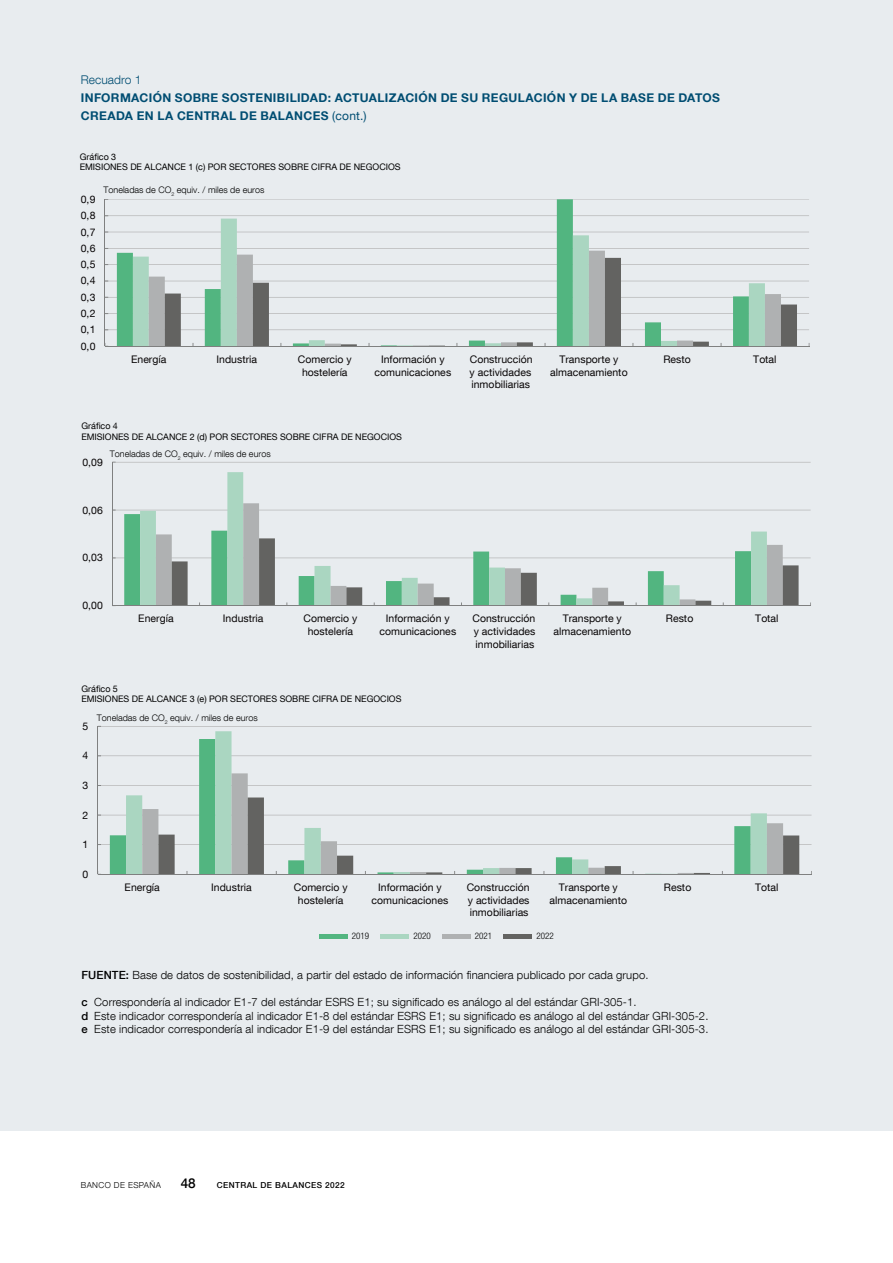
<style>
.page{position:relative;width:893px;height:1263px;background:#fff}
.page>*{position:absolute;margin:0;border:0;box-sizing:border-box;transform-origin:0 0}
.t1{font:500 13.5px "Bd E Neue Helvetica";color:#000}
.Título_recuadro_cont{font:700 12px/18px "Bd E Neue Helvetica";letter-spacing:.03em;color:#004d72}
.Numero_recuadro{font:300 12px "Bd E Neue Helvetica";letter-spacing:.005em;color:#004d72}
.t2{font:300 11.25px/13.5px "Bd E Neue Helvetica";letter-spacing:.01em;color:#000}
.t3{font:10.5px/12.6px "Bd E Neue Helvetica";color:#070405;text-align:center}
.t4{font:9px/10.8px "Bd E Neue Helvetica";color:#000}
.t5{font:300 9px "Bd E Neue Helvetica";color:#000}
.t6{font:300 condensed 9px "Bd E Neue Helvetica";color:#000}
.t7{font:500 8.25px "Bd E Neue Helvetica";letter-spacing:.05em;color:#000}
.t8{font:300 8.25px "Bd E Neue Helvetica";letter-spacing:.05em;color:#000}
.s1{font-weight:400}
.s2{font-weight:500}
</style>
<div class="page">
<div style="left:0;top:0;width:893px;height:1131px;background:#e8ecef"></div>
<hr style="left:105px;top:199px;width:704px;height:1px;background:#a6a5a5">
<hr style="left:105px;top:215px;width:704px;height:1px;background:#a6a5a5">
<hr style="left:105px;top:232px;width:704px;height:1px;background:#a6a5a5">
<hr style="left:105px;top:248px;width:704px;height:1px;background:#a6a5a5">
<hr style="left:105px;top:264px;width:704px;height:1px;background:#a6a5a5">
<hr style="left:105px;top:281px;width:704px;height:1px;background:#a6a5a5">
<hr style="left:105px;top:297px;width:704px;height:1px;background:#a6a5a5">
<hr style="left:105px;top:313px;width:704px;height:1px;background:#a6a5a5">
<hr style="left:105px;top:330px;width:704px;height:1px;background:#a6a5a5">
<svg style="left:117px;top:199px;width:632px;height:147px"></svg>
<svg style="left:133px;top:219px;width:632px;height:127px"></svg>
<svg style="left:149px;top:251px;width:616px;height:95px"></svg>
<svg style="left:165px;top:258px;width:632px;height:88px"></svg>
<hr style="left:104px;top:199px;width:1px;height:147px;background:#7f8080">
<hr style="left:105px;top:346px;width:704px;height:1px;background:#7f8080">
<hr style="left:112px;top:558px;width:699px;height:1px;background:#a6a5a5">
<hr style="left:112px;top:510px;width:699px;height:1px;background:#a6a5a5">
<hr style="left:112px;top:462px;width:699px;height:1px;background:#a6a5a5">
<svg style="left:124px;top:514px;width:16px;height:91px"></svg>
<svg style="left:140px;top:472px;width:104px;height:133px"></svg>
<svg style="left:156px;top:503px;width:627px;height:102px"></svg>
<hr style="left:112px;top:462px;width:1px;height:144px;background:#7f8080">
<hr style="left:112px;top:605px;width:699px;height:1px;background:#7f8080">
<svg style="left:172px;top:538px;width:627px;height:67px"></svg>
<hr style="left:98px;top:844px;width:713px;height:1px;background:#a6a5a5">
<hr style="left:98px;top:815px;width:713px;height:1px;background:#a6a5a5">
<hr style="left:98px;top:785px;width:713px;height:1px;background:#a6a5a5">
<hr style="left:98px;top:755px;width:713px;height:1px;background:#a6a5a5">
<hr style="left:98px;top:726px;width:713px;height:1px;background:#a6a5a5">
<svg style="left:110px;top:755px;width:16px;height:119px"></svg>
<svg style="left:126px;top:731px;width:641px;height:143px"></svg>
<svg style="left:142px;top:773px;width:641px;height:101px"></svg>
<svg style="left:158px;top:797px;width:641px;height:77px"></svg>
<hr style="left:97px;top:726px;width:1px;height:148px;background:#7f8080">
<hr style="left:98px;top:874px;width:713px;height:1px;background:#7f8080">
<hr style="left:319px;top:934px;width:28px;height:4px;background:#52b580">
<hr style="left:380px;top:934px;width:29px;height:4px;background:#aad6c1">
<hr style="left:442px;top:934px;width:29px;height:4px;background:#afb1b2">
<hr style="left:503px;top:934px;width:29px;height:4px;background:#636361">
<p class="Numero_recuadro" style="left:81px;top:72px;width:62px">Recuadro 1</p>
<h4 class="Título_recuadro_cont" style="left:81px;top:88px;width:641px">INFORMACIÓN SOBRE SOSTENIBILIDAD: ACTUALIZACIÓN DE SU REGULACIÓN Y DE LA BASE DE DATOS<br>CREADA EN LA CENTRAL DE BALANCES <span class="s1">(cont.)</span></h4>
<p class="t4" style="left:80px;top:151px;width:322px">Gráfico 3<br>EMISIONES DE ALCANCE 1 (c) POR SECTORES SOBRE CIFRA DE NEGOCIOS</p>
<p class="t3" style="left:81px;top:193px;width:16px">0,9</p>
<p class="t3" style="left:81px;top:209px;width:16px">0,8</p>
<p class="t3" style="left:81px;top:225px;width:16px">0,7</p>
<p class="t3" style="left:81px;top:241px;width:16px">0,6</p>
<p class="t3" style="left:81px;top:258px;width:16px">0,5</p>
<p class="t3" style="left:81px;top:274px;width:16px">0,4</p>
<p class="t3" style="left:81px;top:290px;width:16px">0,3</p>
<p class="t3" style="left:81px;top:307px;width:16px">0,2</p>
<p class="t3" style="left:81px;top:323px;width:16px">0,1</p>
<p class="t3" style="left:81px;top:339px;width:16px">0,0</p>
<p class="t5" style="left:103px;top:184px;width:162px">Toneladas de CO<sub>2</sub> equiv. / miles de euros</p>
<p class="t3" style="left:131px;top:353px;width:37px">Energía</p>
<p class="t3" style="left:217px;top:353px;width:42px">Industria</p>
<p class="t3" style="left:298px;top:353px;width:55px">Comercio y hostelería</p>
<p class="t3" style="left:374px;top:353px;width:78px">Información y comunicaciones</p>
<p class="t3" style="left:470px;top:353px;width:65px;text-align:left">Construcción y actividades inmobiliarias</p>
<p class="t3" style="left:550px;top:353px;width:79px">Transporte y almacenamiento</p>
<p class="t3" style="left:663px;top:353px;width:29px">Resto</p>
<p class="t3" style="left:753px;top:353px;width:25px">Total</p>
<p class="t4" style="left:81px;top:420px;width:322px">Gráfico 4<br>EMISIONES DE ALCANCE 2 (d) POR SECTORES SOBRE CIFRA DE NEGOCIOS</p>
<p class="t5" style="left:110px;top:449px;width:162px">Toneladas de CO<sub>2</sub> equiv. / miles de euros</p>
<p class="t3" style="left:82px;top:455px;width:22px">0,09</p>
<p class="t3" style="left:82px;top:503px;width:22px">0,06</p>
<p class="t3" style="left:82px;top:551px;width:22px">0,03</p>
<p class="t3" style="left:82px;top:599px;width:22px">0,00</p>
<p class="t3" style="left:138px;top:612px;width:37px">Energía</p>
<p class="t3" style="left:223px;top:612px;width:42px">Industria</p>
<p class="t3" style="left:304px;top:612px;width:55px">Comercio y hostelería</p>
<p class="t3" style="left:379px;top:612px;width:78px">Información y comunicaciones</p>
<p class="t3" style="left:472px;top:612px;width:64px;text-align:justify">Construcción y actividades inmobiliarias</p>
<p class="t3" style="left:554px;top:612px;width:79px">Transporte y almacenamiento</p>
<p class="t3" style="left:666px;top:612px;width:29px">Resto</p>
<p class="t3" style="left:755px;top:612px;width:25px">Total</p>
<p class="t4" style="left:81px;top:683px;width:322px">Gráfico 5<br>EMISIONES DE ALCANCE 3 (e) POR SECTORES SOBRE CIFRA DE NEGOCIOS</p>
<p class="t3" style="left:82px;top:719px;width:7px">5</p>
<p class="t3" style="left:82px;top:749px;width:7px">4</p>
<p class="t3" style="left:82px;top:778px;width:7px">3</p>
<p class="t3" style="left:82px;top:808px;width:7px">2</p>
<p class="t3" style="left:82px;top:838px;width:7px">1</p>
<p class="t3" style="left:82px;top:867px;width:7px">0</p>
<p class="t5" style="left:97px;top:712px;width:162px">Toneladas de CO<sub>2</sub> equiv. / miles de euros</p>
<p class="t3" style="left:125px;top:881px;width:37px">Energía</p>
<p class="t3" style="left:211px;top:881px;width:42px">Industria</p>
<p class="t3" style="left:294px;top:881px;width:55px">Comercio y hostelería</p>
<p class="t3" style="left:372px;top:881px;width:78px">Información y comunicaciones</p>
<p class="t3" style="left:467px;top:881px;width:64px;text-align:justify">Construcción y actividades inmobiliarias</p>
<p class="t3" style="left:550px;top:881px;width:79px">Transporte y almacenamiento</p>
<p class="t3" style="left:664px;top:881px;width:29px">Resto</p>
<p class="t3" style="left:755px;top:881px;width:25px">Total</p>
<p class="t6" style="left:352px;top:931px;width:19px">2019</p>
<p class="t6" style="left:413px;top:931px;width:19px">2020</p>
<p class="t6" style="left:475px;top:931px;width:19px">2021</p>
<p class="t6" style="left:536px;top:931px;width:19px">2022</p>
<p class="t2" style="left:82px;top:968px;width:568px"><span class="s2">FUENTE:</span> Base de datos de sostenibilidad, a partir del estado de información financiera publicado por cada grupo.</p>
<p class="t2" style="left:82px;top:995px;width:628px"><span class="s2">c</span> Correspondería al indicador E1-7 del estándar ESRS E1; su significado es análogo al del estándar GRI-305-1.<br><span class="s2">d</span> Este indicador correspondería al indicador E1-8 del estándar ESRS E1; su significado es análogo al del estándar GRI-305-2. <span class="s2">e</span> Este indicador correspondería al indicador E1-9 del estándar ESRS E1; su significado es análogo al del estándar GRI-305-3.</p>
<p class="t8" style="left:81px;top:1180px;width:82px">BANCO DE ESPAÑA</p>
<p class="t1" style="left:181px;top:1175px;width:16px">48</p>
<p class="t7" style="left:217px;top:1180px;width:129px">CENTRAL DE BALANCES 2022</p>
</div>
